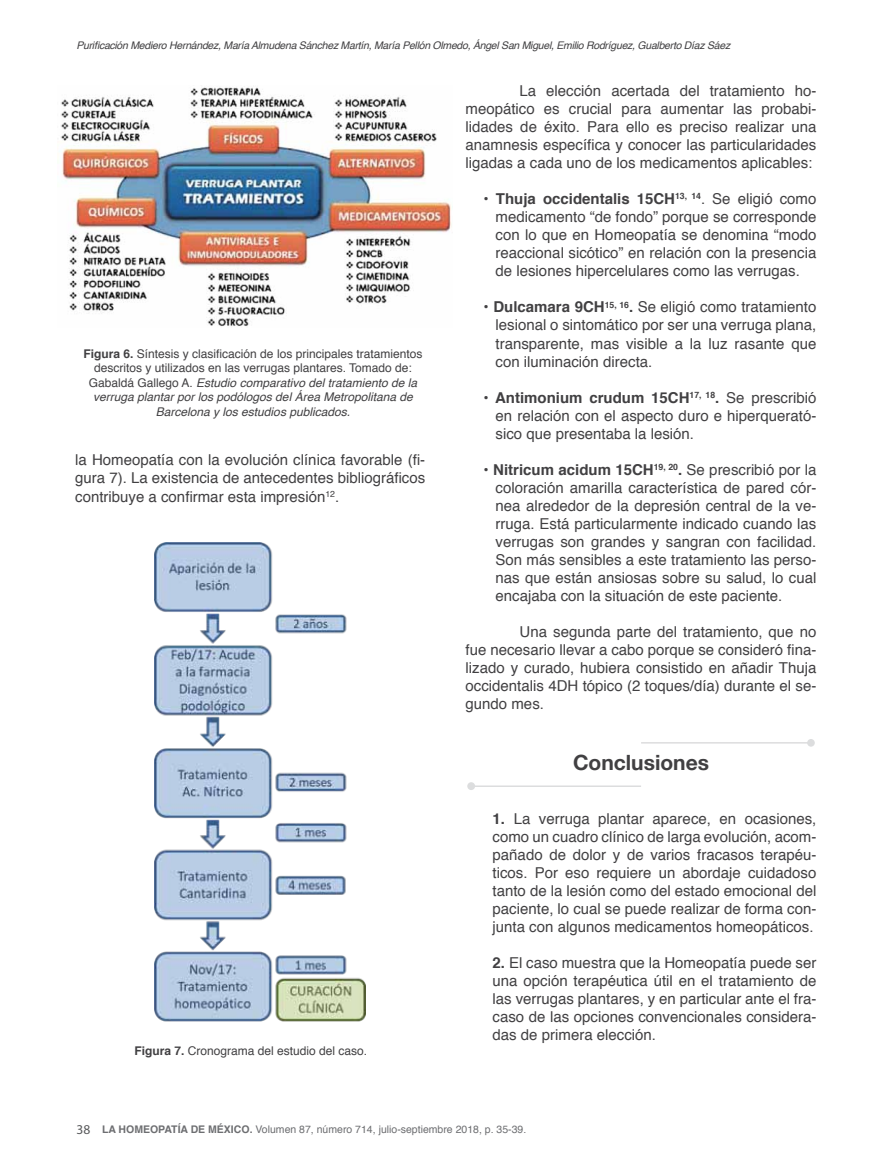
<style>
.page{position:relative;width:893px;height:1170px;background:#fff}
.page>*{position:absolute;margin:0;border:0;box-sizing:border-box;transform-origin:0 0}
.t1{font:700 21px "Helvetica Neue";color:#414042}
.t2{font:15px/18px "Helvetica";color:#414042;text-align:justify}
.t3{font:italic 12px/14.4px "Helvetica";color:#414042;text-align:center}
.t4{font:12px "Helvetica";color:#414042}
.t5{font:italic 10.5px "Helvetica";letter-spacing:-.025em;color:#414042}
.t6{font:10.5px "Helvetica";color:#6d6e71}
.s1{font-weight:700;font-style:normal}
.s2{font-style:normal}
.s3{font-weight:700}
.s4{font-family:"Myriad Pro";font-size:13.5px;color:#58595b}
</style>
<div class="page">
<img style="left:155px;top:542px;width:210px;height:480px">
<img style="left:60px;top:86px;width:392px;height:241px">
<div style="left:467px;top:782px;width:8px;height:8px;background:#dcddde;border-radius:50%"></div>
<hr style="left:471px;top:785px;width:170px;height:2px;background:#dcddde">
<div style="left:807px;top:739px;width:8px;height:7px;background:#dcddde;border-radius:50%"></div>
<hr style="left:641px;top:742px;width:170px;height:1px;background:#dcddde">
<p class="t5" style="left:76px;top:37px;width:655px">Purificación Mediero Hernández, María Almudena Sánchez Martín, María Pellón Olmedo, Ángel San Miguel, Emilio Rodríguez, Gualberto Díaz Sáez</p>
<p class="t3" style="left:84px;top:347px;width:340px"><span class="s1">Figura 6.</span> <span class="s2">Síntesis y clasificación de los principales tratamientos descritos y utilizados en las verrugas plantares. Tomado de:<br>Gabaldá Gallego A.</span> Estudio comparativo del tratamiento de la verruga plantar por los podólogos del Área Metropolitana de Barcelona y los estudios publicados.</p>
<p class="t2" style="left:75px;top:451px;width:351px">la Homeopatía con la evolución clínica favorable (fi&shy;gura 7). La existencia de antecedentes bibliográficos contribuye a confirmar esta impresión<sup>12</sup>.</p>
<p class="t4" style="left:134px;top:1041px;width:234px"><span class="s3">Figura 7.</span> Cronograma del estudio del caso.</p>
<p class="t2" style="left:466px;top:82px;width:352px;text-indent:54px">La elección acertada del tratamiento ho&shy;meopático es crucial para aumentar las probabi&shy;lidades de éxito. Para ello es preciso realizar una anamnesis específica y conocer las particularidades ligadas a cada uno de los medicamentos aplicables:</p>
<p class="t2" style="left:496px;top:190px;width:322px;text-indent:-12px"><span class="s3">• Thuja occidentalis 15CH</span><sup>13,</sup> <sup>14</sup>. Se eligió como medicamento “de fondo” porque se corresponde con lo que en Homeopatía se denomina “modo reaccional sicótico” en relación con la presencia de lesiones hipercelulares como las verrugas.</p>
<p class="t2" style="left:496px;top:298px;width:322px;text-indent:-12px"><span class="s3">• Dulcamara 9CH</span><sup>15,</sup> <sup>16</sup><span class="s3">.</span> Se eligió como tratamiento lesional o sintomático por ser una verruga plana, transparente, mas visible a la luz rasante que con iluminación directa.</p>
<p class="t2" style="left:496px;top:388px;width:322px;text-indent:-12px"><span class="s3">• Antimonium crudum 15CH</span><sup>17,</sup> <sup>18</sup><span class="s3">.</span> Se prescribió en relación con el aspecto duro e hiperquerató&shy;sico que presentaba la lesión.</p>
<p class="t2" style="left:496px;top:460px;width:322px;text-indent:-12px"><span class="s3">• Nitricum acidum 15CH</span><sup>19,</sup> <sup>20</sup><span class="s3">.</span> Se prescribió por la coloración amarilla característica de pared cór&shy;nea alrededor de la depresión central de la ve&shy;rruga. Está particularmente indicado cuando las verrugas son grandes y sangran con facilidad.<br>Son más sensibles a este tratamiento las perso&shy;nas que están ansiosas sobre su salud, lo cual encajaba con la situación de este paciente.</p>
<p class="t2" style="left:466px;top:622px;width:352px;text-indent:54px">Una segunda parte del tratamiento, que no fue necesario llevar a cabo porque se consideró fina&shy;lizado y curado, hubiera consistido en añadir Thuja occidentalis 4DH tópico (2 toques/día) durante el se&shy;gundo mes.</p>
<h1 class="t1" style="left:573px;top:746px;width:138px">Conclusiones</h1>
<p class="t2" style="left:493px;top:810px;width:325px"><span class="s3">1.</span> La verruga plantar aparece, en ocasiones, como un cuadro clínico de larga evolución, acom&shy;pañado de dolor y de varios fracasos terapéu&shy;ticos. Por eso requiere un abordaje cuidadoso tanto de la lesión como del estado emocional del paciente, lo cual se puede realizar de forma con&shy;junta con algunos medicamentos homeopáticos.</p>
<p class="t2" style="left:493px;top:954px;width:325px"><span class="s3">2.</span> El caso muestra que la Homeopatía puede ser una opción terapéutica útil en el tratamiento de las verrugas plantares, y en particular ante el fra&shy;caso de las opciones convencionales considera&shy;das de primera elección.</p>
<p class="t6" style="left:76px;top:1120px;width:451px"><span class="s4">38</span> <span class="s3">LA HOMEOPATÍA DE MÉXICO.</span> Volumen 87, número 714, julio-septiembre 2018, p. 35-39.</p>
</div>
